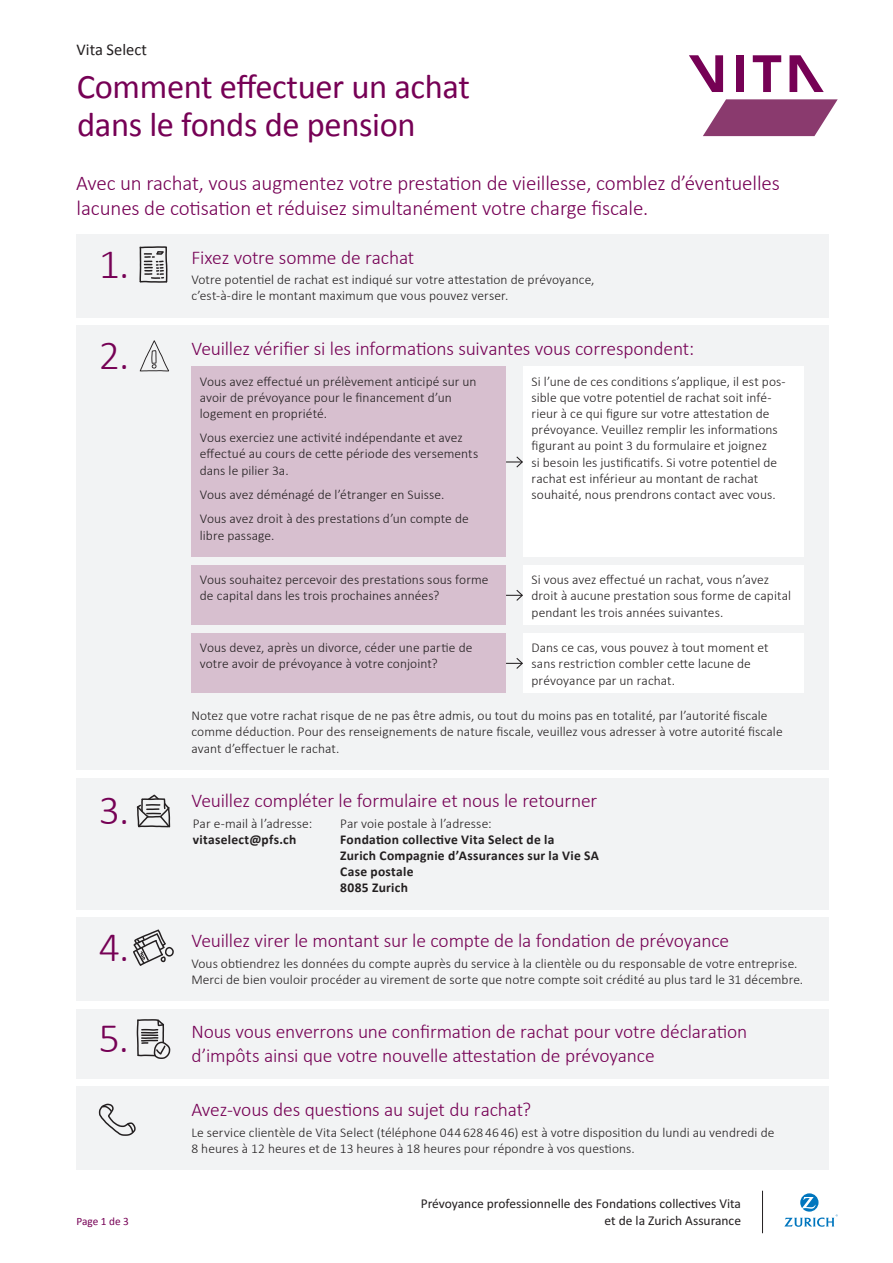
<style>
.page{position:relative;width:893px;height:1263px;background:#fff}
.page>*{position:absolute;margin:0;border:0;box-sizing:border-box;transform-origin:0 0}
.t1{font:300 42px "Calibri";color:#760155}
.t2{font:34.5px/38px "Calibri";letter-spacing:-.01em;color:#760155}
.t3{font:300 21px/25.2px "Calibri";letter-spacing:-.005em;color:#760155}
.t4{font:300 19.5px "Calibri";letter-spacing:-.01em;color:#760155}
.t5{font:16.5px "Calibri";color:#231f20}
.t6{font:300 13.5px/16.2px "Calibri";letter-spacing:.005em;color:#231f20}
.t7{font:700 13.5px/16.2px "Calibri";letter-spacing:.02em;color:#231f20}
.t8{font:13.5px/16.2px "Calibri";color:#231f20;text-align:right}
.t9{font:11.25px "Calibri";letter-spacing:-.005em;color:#760155}
</style>
<div class="page">
<svg style="left:784px;top:1193px;width:54px;height:34px"></svg>
<hr style="left:762px;top:1191px;width:1px;height:42px;background:#231f20">
<div style="left:77px;top:234px;width:752px;height:83px;background:#f2f3f4"></div>
<svg style="left:139px;top:246px;width:28px;height:37px"></svg>
<div style="left:77px;top:326px;width:752px;height:444px;background:#f2f3f4"></div>
<div style="left:191px;top:634px;width:315px;height:59px;background:#d7bfcf"></div>
<div style="left:523px;top:634px;width:281px;height:59px;background:#fff"></div>
<svg style="left:506px;top:658px;width:17px;height:11px"></svg>
<svg style="left:140px;top:340px;width:29px;height:31px"></svg>
<div style="left:191px;top:565px;width:315px;height:60px;background:#d7bfcf"></div>
<div style="left:523px;top:565px;width:281px;height:60px;background:#fff"></div>
<svg style="left:506px;top:590px;width:17px;height:11px"></svg>
<div style="left:523px;top:367px;width:281px;height:190px;background:#fff"></div>
<svg style="left:506px;top:456px;width:17px;height:12px"></svg>
<div style="left:191px;top:367px;width:315px;height:190px;background:#d7bfcf"></div>
<div style="left:77px;top:778px;width:752px;height:131px;background:#f2f3f4"></div>
<svg style="left:137px;top:795px;width:33px;height:32px"></svg>
<div style="left:77px;top:1009px;width:752px;height:69px;background:#f2f3f4"></div>
<svg style="left:137px;top:1019px;width:33px;height:40px"></svg>
<div style="left:77px;top:1087px;width:752px;height:83px;background:#f2f3f4"></div>
<svg style="left:99px;top:1104px;width:37px;height:32px"></svg>
<div style="left:77px;top:917px;width:752px;height:84px;background:#f2f3f4"></div>
<svg style="left:133px;top:929px;width:41px;height:37px"></svg>
<svg style="left:789px;top:55px;width:35px;height:37px"></svg>
<div style="left:736px;top:55px;width:8px;height:37px;background:#760155"></div>
<svg style="left:753px;top:55px;width:28px;height:37px"></svg>
<svg style="left:689px;top:55px;width:34px;height:37px"></svg>
<svg style="left:703px;top:99px;width:135px;height:37px"></svg>
<p class="t5" style="left:77px;top:39px;width:72px">Vita Select</p>
<h2 class="t2" style="left:77px;top:68px;width:395px">Comment effectuer un achat dans le fonds de pension</h2>
<h3 class="t3" style="left:76px;top:170px;width:705px">Avec un rachat, vous augmentez votre prestation de vieillesse, comblez d’éventuelles lacunes de cotisation et réduisez simultanément votre charge fiscale.</h3>
<h1 class="t1" style="left:99px;top:238px;width:32px">1.</h1>
<h3 class="t4" style="left:191px;top:245px;width:225px">Fixez votre somme de rachat</h3>
<p class="t6" style="left:191px;top:271px;width:405px">Votre potentiel de rachat est indiqué sur votre attestation de prévoyance, c’est-à-dire le montant maximum que vous pouvez verser.</p>
<h1 class="t1" style="left:99px;top:329px;width:32px">2.</h1>
<h3 class="t4" style="left:191px;top:336px;width:504px">Veuillez vérifier si les informations suivantes vous correspondent:</h3>
<p class="t6" style="left:200px;top:372px;width:278px">Vous avez effectué un prélèvement anticipé sur un avoir de prévoyance pour le financement d’un logement en propriété.</p>
<p class="t6" style="left:200px;top:429px;width:280px">Vous exerciez une activité indépendante et avez effectué au cours de cette période des versements dans le pilier 3a.</p>
<p class="t6" style="left:200px;top:482px;width:270px;line-height:24.3px">Vous avez déménagé de l’étranger en Suisse.<br>Vous avez droit à des prestations d’un compte de</p>
<p class="t6" style="left:200px;top:526px;width:76px">libre passage.</p>
<p class="t6" style="left:531px;top:372px;width:256px">Si l’une de ces conditions s’applique, il est pos&shy;sible que votre potentiel de rachat soit infé&shy;rieur à ce qui figure sur votre attestation de prévoyance. Veuillez remplir les informations figurant au point 3 du formulaire et joignez<br>si besoin les justificatifs. Si votre potentiel de rachat est inférieur au montant de rachat souhaité, nous prendrons contact avec vous.</p>
<p class="t6" style="left:200px;top:571px;width:290px">Vous souhaitez percevoir des prestations sous forme de capital dans les trois prochaines années?</p>
<p class="t6" style="left:531px;top:571px;width:261px">Si vous avez effectué un rachat, vous n’avez droit à aucune prestation sous forme de capital pendant les trois années suivantes.</p>
<p class="t6" style="left:200px;top:639px;width:274px">Vous devez, après un divorce, céder une partie de votre avoir de prévoyance à votre conjoint?</p>
<p class="t6" style="left:531px;top:639px;width:239px">Dans ce cas, vous pouvez à tout moment et sans restriction combler cette lacune de prévoyance par un rachat.</p>
<p class="t6" style="left:191px;top:707px;width:593px">Notez que votre rachat risque de ne pas être admis, ou tout du moins pas en totalité, par l’autorité fiscale comme déduction. Pour des renseignements de nature fiscale, veuillez vous adresser à votre autorité fiscale avant d’effectuer le rachat.</p>
<h1 class="t1" style="left:99px;top:784px;width:32px">3.</h1>
<h3 class="t4" style="left:191px;top:788px;width:407px">Veuillez compléter le formulaire et nous le retourner</h3>
<p class="t6" style="left:340px;top:814px;width:153px">Par voie postale à l’adresse:</p>
<p class="t7" style="left:340px;top:831px;width:260px">Fondation collective Vita Select de la<br>Zurich Compagnie d’Assurances sur la Vie SA<br>Case postale<br>8085 Zurich</p>
<p class="t6" style="left:193px;top:814px;width:121px">Par e-mail à l’adresse:</p>
<p class="t7" style="left:193px;top:831px;width:105px">vitaselect@pfs.ch</p>
<h1 class="t1" style="left:99px;top:921px;width:32px">4.</h1>
<h3 class="t4" style="left:191px;top:928px;width:539px">Veuillez virer le montant sur le compte de la fondation de prévoyance</h3>
<p class="t6" style="left:191px;top:954px;width:613px">Vous obtiendrez les données du compte auprès du service à la clientèle ou du responsable de votre entreprise.<br>Merci de bien vouloir procéder au virement de sorte que notre compte soit crédité au plus tard le 31 décembre.</p>
<h3 class="t4" style="left:191px;top:1019px;width:558px">Nous vous enverrons une confirmation de rachat pour votre déclaration</h3>
<h3 class="t4" style="left:99px;top:1043px;width:557px"><sup>5.</sup> d’impôts ainsi que votre nouvelle attestation de prévoyance</h3>
<h3 class="t4" style="left:191px;top:1097px;width:341px">Avez-vous des questions au sujet du rachat?</h3>
<p class="t6" style="left:191px;top:1123px;width:585px">Le service clientèle de Vita Select (téléphone 0446284646) est à votre disposition du lundi au vendredi de<br>8 heures à 12 heures et de 13 heures à 18 heures pour répondre à vos questions.</p>
<p class="t9" style="left:77px;top:1214px;width:54px">Page 1 de 3</p>
<p class="t8" style="left:421px;top:1196px;width:322px">Prévoyance professionnelle des Fonda ons collec ves Vita et de la Zurich Assurance</p>
</div>
